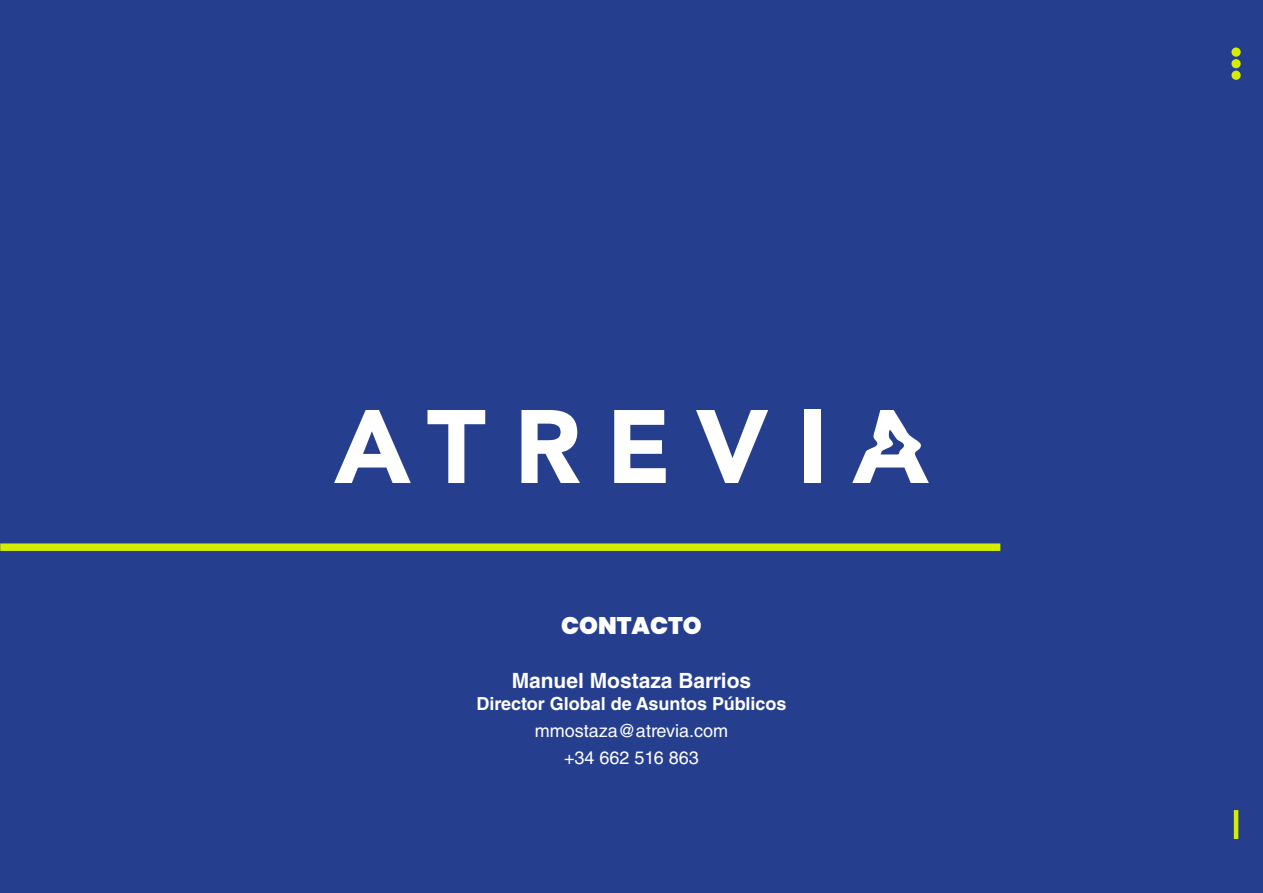
<style>
.page{position:relative;width:1263px;height:893px;background:#fff}
.page>*{position:absolute;margin:0;border:0;box-sizing:border-box;transform-origin:0 0}
.t1{font:900 24px "Poppins";color:#fff}
.t2{font:700 21px "Helvetica LT Std";color:#fff}
.t3{font:18px "Helvetica LT Std";color:#fff}
.t4{font:700 18px "Helvetica LT Std";color:#fff}
</style>
<div class="page">
<div style="left:1209px;top:0;width:54px;height:893px;background:#253f8e"></div>
<div style="left:1231px;top:48px;width:10px;height:9px;background:#d4ed00;border-radius:50%"></div>
<div style="left:1231px;top:59px;width:10px;height:9px;background:#d4ed00;border-radius:50%"></div>
<div style="left:1231px;top:71px;width:10px;height:9px;background:#d4ed00;border-radius:50%"></div>
<hr style="left:1234px;top:810px;width:4px;height:29px;background:#d4ed00">
<div style="left:0;top:0;width:1218px;height:893px;background:#253f8e"></div>
<svg style="left:521px;top:410px;width:59px;height:73px"></svg>
<svg style="left:427px;top:410px;width:58px;height:73px"></svg>
<svg style="left:614px;top:410px;width:52px;height:73px"></svg>
<svg style="left:696px;top:410px;width:72px;height:73px"></svg>
<div style="left:804px;top:410px;width:16px;height:73px;background:#fff"></div>
<svg style="left:334px;top:410px;width:77px;height:73px"></svg>
<svg style="left:852px;top:410px;width:77px;height:73px"></svg>
<div style="left:0;top:543px;width:1000px;height:8px;background:#d4ed00"></div>
<p class="t1" style="left:561px;top:612px;width:142px">CONTACTO</p>
<p class="t2" style="left:512px;top:668px;width:241px">Manuel Mostaza Barrios</p>
<p class="t4" style="left:476px;top:693px;width:312px">Director Global de Asuntos Públicos</p>
<p class="t3" style="left:535px;top:720px;width:195px">mmostaza@atrevia.com</p>
<p class="t3" style="left:564px;top:747px;width:136px">+34 662 516 863</p>
</div>
